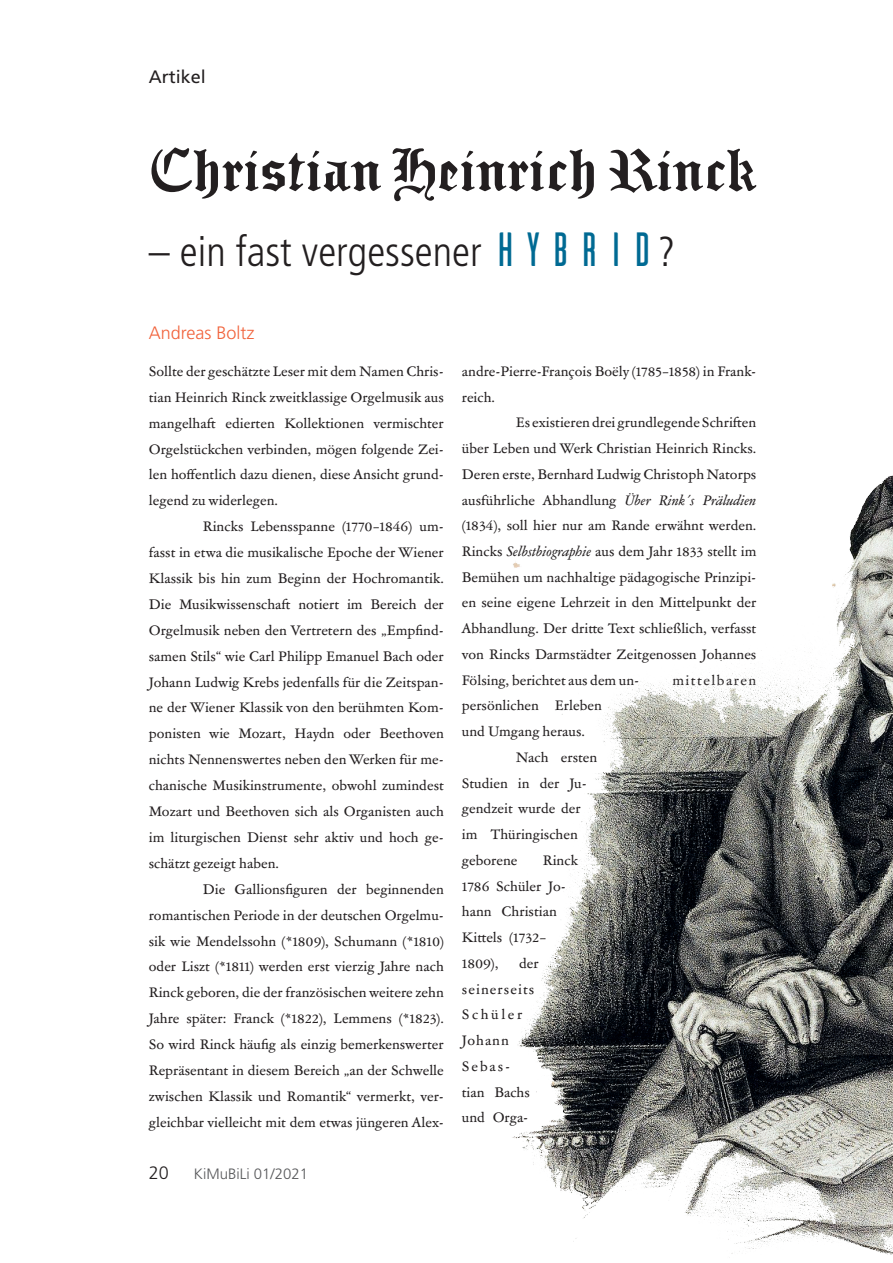
<style>
.page{position:relative;width:893px;height:1263px;background:#fff}
.page>*{position:absolute;margin:0;border:0;box-sizing:border-box;transform-origin:0 0}
.t1{font:800 63px "Sabbath Black OT";color:#231f20}
.t2{font:300 condensed 42px "Frutiger LT Std";color:#231f20}
.t3{font:300 18px "Frutiger LT Std";color:#f1633c}
.t4{font:18px "Frutiger LT Std";color:#231f20}
.t5{font:300 18px "Frutiger LT Std";color:#231f20}
.t6{font:300 15px "Frutiger LT Std";color:#57585a}
.t7{font:13.5px/25.8px "Garamond ATF Text";color:#231f20}
.t8{font:13.5px/25.8px "Garamond ATF Text";letter-spacing:.075em;color:#231f20}
.t9{font:13.5px "Garamond ATF Text";letter-spacing:.11em;color:#231f20}
.s1{font-family:"Ailerons";font-weight:400;font-stretch:normal;font-size:48px;color:#006a93}
.s2{font-style:italic}
</style>
<div class="page">
<img style="left:512px;top:475px;width:381px;height:780px">
<h3 class="t4" style="left:149px;top:66px;width:59px">Artikel</h3>
<h1 class="t1" style="left:149px;top:135px;width:609px">Christian Heinrich Rinck</h1>
<h2 class="t2" style="left:149px;top:228px;width:528px">– ein fast vergessener <span class="s1">Hybrid</span>?</h2>
<h3 class="t3" style="left:149px;top:323px;width:107px">Andreas Boltz</h3>
<p class="t7" style="left:149px;top:358px;width:296px">Sollte der geschätzte Leser mit dem Namen Chris-</p>
<p class="t7" style="left:149px;top:384px;width:297px">tian Heinrich Rinck zweitklassige Orgelmusik aus</p>
<p class="t7" style="left:149px;top:409px;width:297px">mangelhaft edierten Kollektionen vermischter</p>
<p class="t7" style="left:149px;top:435px;width:297px">Orgelstückchen verbinden, mögen folgende Zei-</p>
<p class="t7" style="left:149px;top:461px;width:297px">len hoffentlich dazu dienen, diese Ansicht grund-</p>
<p class="t7" style="left:149px;top:487px;width:131px">legend zu widerlegen.</p>
<p class="t7" style="left:203px;top:513px;width:243px">Rincks Lebensspanne (1770–1846) um-</p>
<p class="t7" style="left:149px;top:539px;width:297px">fasst in etwa die musikalische Epoche der Wiener</p>
<p class="t7" style="left:149px;top:565px;width:297px">Klassik bis hin zum Beginn der Hochromantik.</p>
<p class="t7" style="left:149px;top:591px;width:297px">Die Musikwissenschaft notiert im Bereich der</p>
<p class="t7" style="left:149px;top:617px;width:297px">Orgelmusik neben den Vertretern des „Empfind-</p>
<p class="t7" style="left:149px;top:642px;width:297px">samen Stils“ wie Carl Philipp Emanuel Bach oder</p>
<p class="t7" style="left:149px;top:668px;width:297px">Johann Ludwig Krebs jedenfalls für die Zeitspan-</p>
<p class="t7" style="left:149px;top:694px;width:297px">ne der Wiener Klassik von den berühmten Kom-</p>
<p class="t7" style="left:149px;top:720px;width:296px">ponisten wie Mozart, Haydn oder Beethoven</p>
<p class="t7" style="left:149px;top:746px;width:296px">nichts Nennenswertes neben den Werken für me-</p>
<p class="t7" style="left:149px;top:772px;width:297px">chanische Musikinstrumente, obwohl zumindest</p>
<p class="t7" style="left:149px;top:798px;width:297px">Mozart und Beethoven sich als Organisten auch</p>
<p class="t7" style="left:149px;top:824px;width:297px">im liturgischen Dienst sehr aktiv und hoch ge-</p>
<p class="t7" style="left:149px;top:850px;width:132px">schätzt gezeigt haben.</p>
<p class="t7" style="left:203px;top:875px;width:243px">Die Gallionsfiguren der beginnenden</p>
<p class="t7" style="left:149px;top:901px;width:297px">romantischen Periode in der deutschen Orgelmu-</p>
<p class="t7" style="left:149px;top:927px;width:297px">sik wie Mendelssohn (*1809), Schumann (*1810)</p>
<p class="t7" style="left:149px;top:953px;width:297px">oder Liszt (*1811) werden erst vierzig Jahre nach</p>
<p class="t7" style="left:149px;top:979px;width:297px">Rinck geboren, die der französischen weitere zehn</p>
<p class="t7" style="left:149px;top:1005px;width:297px">Jahre später: Franck (*1822), Lemmens (*1823).</p>
<p class="t7" style="left:149px;top:1031px;width:297px">So wird Rinck häufig als einzig bemerkenswerter</p>
<p class="t7" style="left:149px;top:1057px;width:297px">Repräsentant in diesem Bereich „an der Schwelle</p>
<p class="t7" style="left:149px;top:1083px;width:297px">zwischen Klassik und Romantik“ vermerkt, ver-</p>
<p class="t7" style="left:149px;top:1109px;width:297px">gleichbar vielleicht mit dem etwas jüngeren Alex-</p>
<h3 class="t5" style="left:149px;top:1163px;width:22px">20</h3>
<p class="t6" style="left:194px;top:1165px;width:116px">KiMuBiLi 01/2021</p>
<p class="t7" style="left:462px;top:358px;width:296px">andre-Pierre-François Boëly (1785–1858) in Frank-</p>
<p class="t7" style="left:462px;top:383px;width:35px">reich.</p>
<p class="t7" style="left:516px;top:409px;width:242px">Es existieren drei grundlegende Schriften</p>
<p class="t7" style="left:462px;top:435px;width:296px">über Leben und Werk Christian Heinrich Rincks.</p>
<p class="t7" style="left:462px;top:461px;width:296px">Deren erste, Bernhard Ludwig Christoph Natorps</p>
<p class="t7" style="left:462px;top:486px;width:296px">ausführliche Abhandlung <span class="s2">Über Rink´s Präludien</span></p>
<p class="t7" style="left:462px;top:512px;width:296px">(1834), soll hier nur am Rande erwähnt werden.</p>
<p class="t7" style="left:462px;top:538px;width:296px">Rincks <span class="s2">Selbstbiographie</span> aus dem Jahr 1833 stellt im</p>
<p class="t7" style="left:462px;top:563px;width:296px">Bemühen um nachhaltige pädagogische Prinzipi-</p>
<p class="t7" style="left:462px;top:589px;width:296px">en seine eigene Lehrzeit in den Mittelpunkt der</p>
<p class="t7" style="left:462px;top:615px;width:296px">Abhandlung. Der dritte Text schließlich, verfasst</p>
<p class="t7" style="left:462px;top:641px;width:296px">von Rincks Darmstädter Zeitgenossen Johannes</p>
<p class="t7" style="left:462px;top:666px;width:179px">Fölsing, berichtet aus dem un-</p>
<p class="t9" style="left:672px;top:670px;width:85px">mittelbaren</p>
<p class="t7" style="left:462px;top:692px;width:141px">persönlichen Erleben</p>
<p class="t7" style="left:462px;top:718px;width:125px">und Umgang heraus.</p>
<p class="t7" style="left:516px;top:744px;width:83px">Nach ersten</p>
<p class="t7" style="left:462px;top:769px;width:126px">Studien in der Ju-</p>
<p class="t7" style="left:462px;top:795px;width:120px">gendzeit wurde der</p>
<p class="t7" style="left:462px;top:821px;width:117px">im Thüringischen</p>
<p class="t7" style="left:462px;top:847px;width:57px">geborene</p>
<p class="t7" style="left:462px;top:847px;width:118px;text-indent:81px">Rinck<br>1786 Schüler Jo&shy;hann Christian<br>Kittels (1732–<br>1809),</p>
<p class="t8" style="left:462px;top:950px;width:78px;text-indent:57px">der seinerseits<br>Schüler<br>Johann<br>Sebas-<br>tian Bachs und Orga-</p>
</div>
